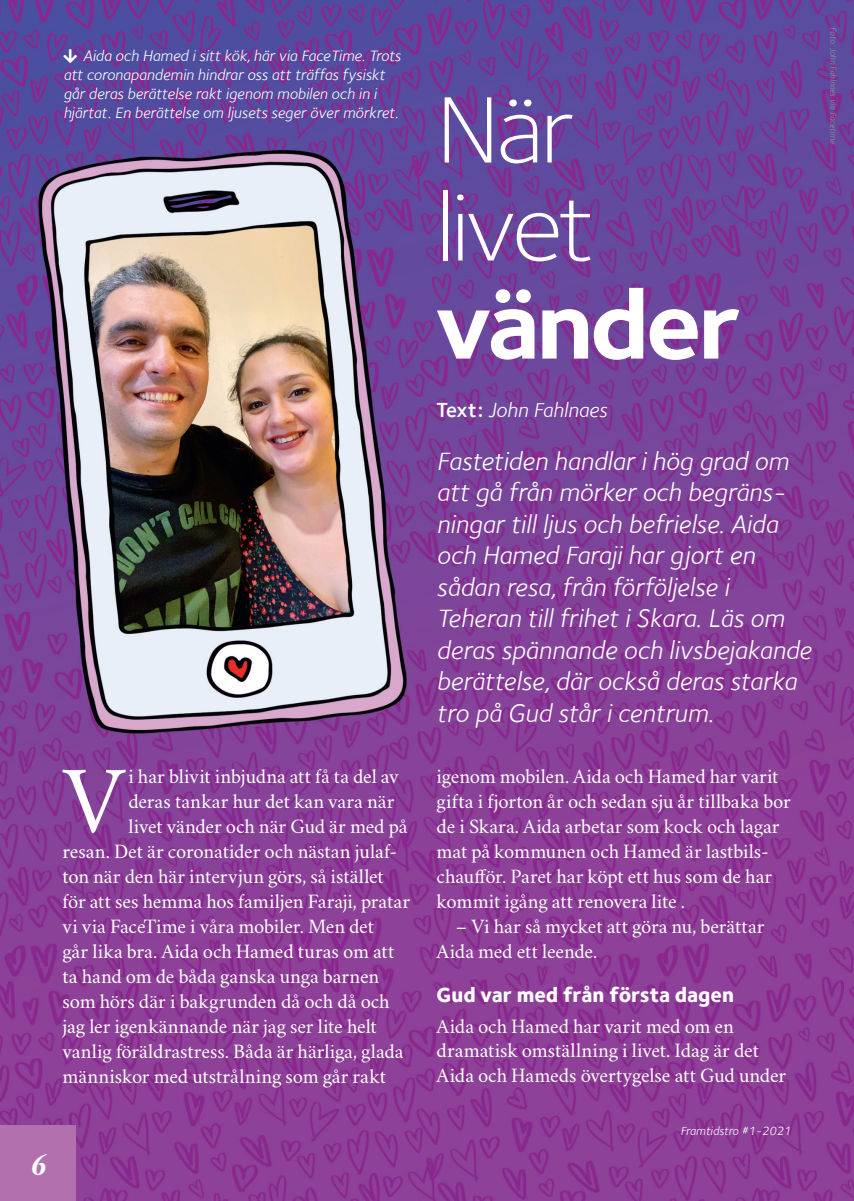
<style>
.page{position:relative;width:854px;height:1201px;background:#fff}
.page>*{position:absolute;margin:0;border:0;box-sizing:border-box;transform-origin:0 0}
.t1{font:97.83px "Crimson Svk 2.0";color:#fff}
.t2{font:300 97.65px/98px "Foundry Sterling";letter-spacing:-.04em;color:#fff;scale:1.08 1}
.t3{font:700 97.65px "Foundry Sterling";letter-spacing:-.04em;color:#fff;scale:1.08 1}
.t4{font:italic 700 33.25px "Crimson Svk 2.0";color:#fff}
.t5{font:italic 26.25px/31.5px "Foundry Sterling";color:#fff}
.t6{font:800 21px "Foundry Sterling";color:#fff}
.t7{font:italic 21px "Foundry Sterling";color:#fff}
.t8{font:20.65px/24.8px "Crimson Svk 2.0";color:#fff}
.t9{font:italic 15.75px/18.9px "Foundry Sterling";color:#fff}
.t10{font:italic 12.25px "Foundry Sterling";color:#fff}
.t11{font:italic 8.75px "Foundry Sterling";color:#939598}
.s1{font-weight:600;font-style:normal}
</style>
<div class="page">
<img style="left:0;top:0;width:853px;height:1200px">
<div style="left:0;top:1125px;width:75px;height:75px;background:#b271ae"></div>
<svg style="left:63px;top:49px;width:14px;height:14px"></svg>
<p class="t9" style="left:63px;top:47px;width:339px;text-indent:20px">Aida och Hamed i sitt kök, här via FaceTime. Trots att coronapandemin hindrar oss att träffas fysiskt går deras berättelse rakt igenom mobilen och in i hjärtat. En berättelse om ljusets seger över mörkret.</p>
<h1 class="t1" style="left:63px;top:736px;width:62px">V</h1>
<p class="t8" style="left:128px;top:762px;width:272px">i har blivit inbjudna att få ta del av</p>
<p class="t8" style="left:128px;top:787px;width:267px">deras tankar hur det kan vara när</p>
<p class="t8" style="left:128px;top:812px;width:280px">livet vänder och när Gud är med på</p>
<p class="t8" style="left:62px;top:837px;width:336px">resan. Det är coronatider och nästan julaf-</p>
<p class="t8" style="left:62px;top:862px;width:323px">ton när den här intervjun görs, så istället</p>
<p class="t8" style="left:62px;top:887px;width:349px">för att ses hemma hos familjen Faraji, pratar</p>
<p class="t8" style="left:62px;top:912px;width:313px">vi via FaceTime i våra mobiler. Men det</p>
<p class="t8" style="left:62px;top:937px;width:333px">går lika bra. Aida och Hamed turas om att</p>
<p class="t8" style="left:62px;top:962px;width:318px">ta hand om de båda ganska unga barnen</p>
<p class="t8" style="left:62px;top:987px;width:328px">som hörs där i bakgrunden då och då och</p>
<p class="t8" style="left:62px;top:1012px;width:315px">jag ler igenkännande när jag ser lite helt</p>
<p class="t8" style="left:62px;top:1037px;width:342px">vanlig föräldrastress. Båda är härliga, glada</p>
<p class="t8" style="left:62px;top:1062px;width:325px">människor med utstrålning som går rakt</p>
<h3 class="t4" style="left:30px;top:1142px;width:17px">6</h3>
<h2 class="t2" style="left:435px;top:80px;width:149px">När livet</h2>
<h2 class="t3" style="left:435px;top:267px;width:284px">vänder</h2>
<p class="t7" style="left:436px;top:398px;width:172px"><span class="s1">Text:</span> John Fahlnaes</p>
<p class="t5" style="left:436px;top:445px;width:376px">Fastetiden handlar i hög grad om att gå från mörker och begräns&shy;ningar till ljus och befrielse. Aida och Hamed Faraji har gjort en sådan resa, från förföljelse i<br>Teheran till frihet i Skara. Läs om deras spännande och livsbejakande berättelse, där också deras starka tro på Gud står i centrum.</p>
<p class="t8" style="left:436px;top:762px;width:355px">igenom mobilen. Aida och Hamed har varit gifta i fjorton år och sedan sju år tillbaka bor de i Skara. Aida arbetar som kock och lagar mat på kommunen och Hamed är lastbils&shy;chaufför. Paret har köpt ett hus som de har kommit igång att renovera lite .</p>
<p class="t8" style="left:436px;top:912px;width:329px;text-indent:19px">– Vi har så mycket att göra nu, berättar<br>Aida med ett leende.</p>
<p class="t6" style="left:436px;top:982px;width:299px">Gud var med från första dagen</p>
<p class="t8" style="left:436px;top:1012px;width:351px">Aida och Hamed har varit med om en dramatisk omställning i livet. Idag är det<br>Aida och Hameds övertygelse att Gud under</p>
<p class="t10" style="left:680px;top:1123px;width:112px">Framtidstro #1-2021</p>
<p class="t11" style="left:838px;top:27px;width:118px;rotate:90deg">Foto: John Fahlnaes via Facetime</p>
</div>
